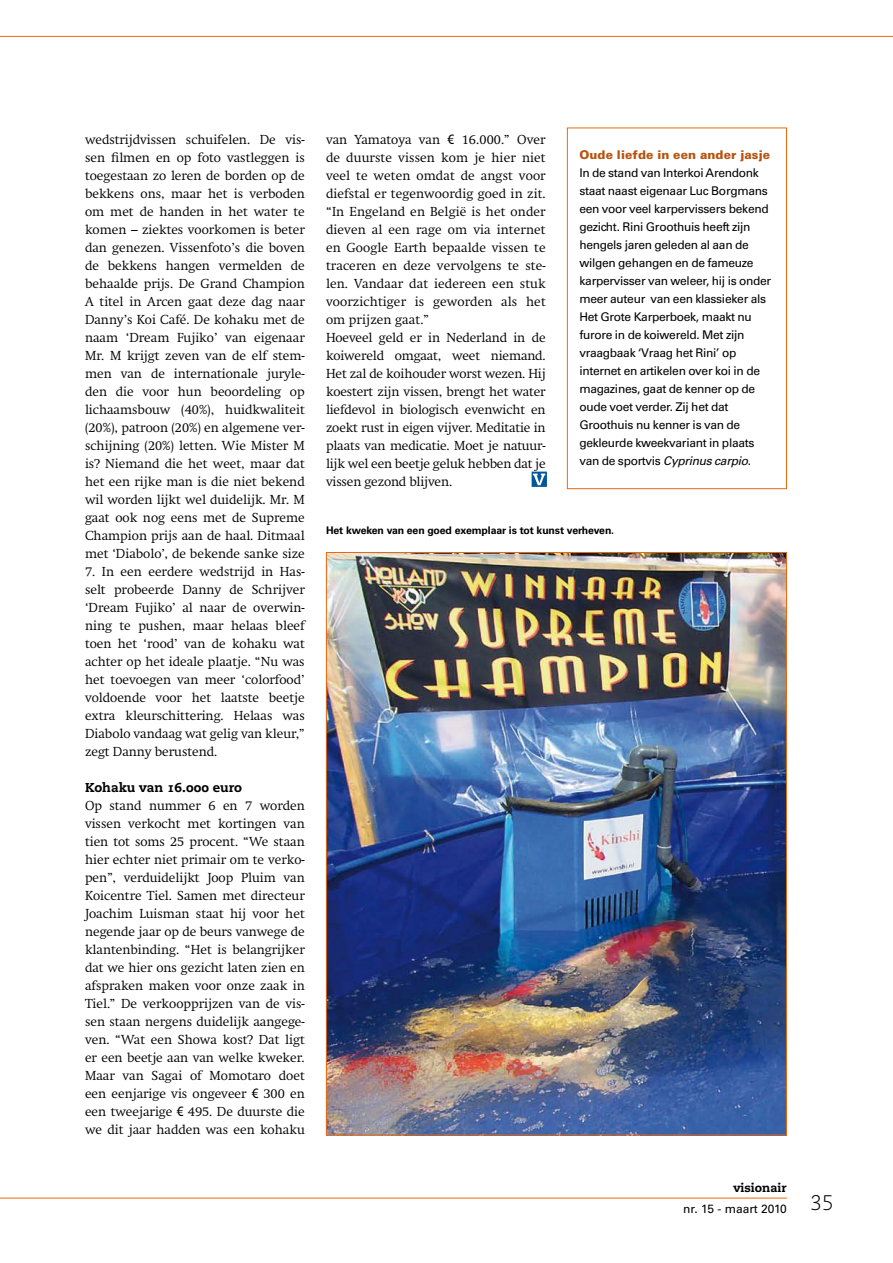
<style>
.page{position:relative;width:893px;height:1263px;background:#fff}
.page>*{position:absolute;margin:0;border:0;box-sizing:border-box;transform-origin:0 0}
.t1{font:21px "Caecilia Light Os F";color:#000}
.t2{font:300 12.9px/18px "Swift";color:#000;text-align:justify}
.t3{font:12.9px "Caecilia Heavy Os F";color:#000}
.t4{font:12px/18px "Univers";letter-spacing:-.025em;color:#000}
.t5{font:900 12px "Univers";letter-spacing:.01em;color:#b7530f}
.t6{font:12px "Univers";color:#000}
.t7{font:12px "Caecilia Heavy Os F";color:#000}
.t8{font:700 10.5px "Univers";letter-spacing:-.01em;color:#000}
.s1{font-family:"Linotype Euro Font Ato F";font-weight:400;font-size:13.5px}
.s2{font-style:italic}
</style>
<div class="page">
<div style="left:567px;top:128px;width:220px;height:361px;border:1px solid #eb690b"></div>
<img style="left:328px;top:554px;width:457px;height:579px">
<hr style="left:0;top:36px;width:893px;height:1px;background:#eb690b">
<hr style="left:0;top:1198px;width:787px;height:1px;background:#eb690b">
<svg style="left:532px;top:472px;width:15px;height:15px"></svg>
<svg style="left:533px;top:474px;width:12px;height:11px"></svg>
<p class="t2" style="left:85px;top:131px;width:221px">wedstrijdvissen schuifelen. De vis&shy;sen filmen en op foto vastleggen is toegestaan zo leren de borden op de bekkens ons, maar het is verboden om met de handen in het water te komen – ziektes voorkomen is beter dan genezen. Vissenfoto’s die boven de bekkens hangen vermelden de behaalde prijs. De Grand Champion A titel in Arcen gaat deze dag naar Danny’s Koi Café. De kohaku met de naam ‘Dream Fujiko’ van eigenaar Mr. M krijgt zeven van de elf stem&shy;men van de internationale juryle&shy;den die voor hun beoordeling op lichaamsbouw (40%), huidkwaliteit (20%), patroon (20%) en algemene ver&shy;schijning (20%) letten. Wie Mister M is? Niemand die het weet, maar dat het een rijke man is die niet bekend wil worden lijkt wel duidelijk. Mr. M gaat ook nog eens met de Supreme Champion prijs aan de haal. Ditmaal met ‘Diabolo’, de bekende sanke size</p>
<p class="t2" style="left:85px;top:563px;width:221px">7. In een eerdere wedstrijd in Has&shy;selt probeerde Danny de Schrijver ‘Dream Fujiko’ al naar de overwin&shy;ning te pushen, maar helaas bleef toen het ‘rood’ van de kohaku wat achter op het ideale plaatje. “Nu was het toevoegen van meer ‘colorfood’ voldoende voor het laatste beetje extra kleurschittering. Helaas was Diabolo vandaag wat gelig van kleur,” zegt Danny berustend.</p>
<p class="t3" style="left:85px;top:779px;width:158px">Kohaku van 16.000 euro</p>
<p class="t2" style="left:85px;top:796px;width:221px">Op stand nummer 6 en 7 worden vissen verkocht met kortingen van tien tot soms 25 procent. “We staan hier echter niet primair om te verko&shy;pen”, verduidelijkt Joop Pluim van Koicentre Tiel. Samen met directeur Joachim Luisman staat hij voor het negende jaar op de beurs vanwege de klantenbinding. “Het is belangrijker dat we hier ons gezicht laten zien en afspraken maken voor onze zaak in Tiel.” De verkoopprijzen van de vis&shy;sen staan nergens duidelijk aangege&shy;ven. “Wat een Showa kost? Dat ligt er een beetje aan van welke kweker.<br>Maar van Sagai of Momotaro doet een eenjarige vis ongeveer <span class="s1">V</span> 300 en een tweejarige <span class="s1">V</span> 495. De duurste die we dit jaar hadden was een kohaku</p>
<p class="t2" style="left:326px;top:131px;width:221px;text-align:left">van Yamatoya van <span class="s1">V</span> 16.000.” Over de duurste vissen kom je hier niet veel te weten omdat de angst voor diefstal er tegenwoordig goed in zit. “In Engeland en België is het onder dieven al een rage om via internet en Google Earth bepaalde vissen te traceren en deze vervolgens te ste&shy;len. Vandaar dat iedereen een stuk voorzichtiger is geworden als het om prijzen gaat.”<br>Hoeveel geld er in Nederland in de koiwereld omgaat, weet niemand.<br>Het zal de koihouder worst wezen. Hij koestert zijn vissen, brengt het water liefdevol in biologisch evenwicht en zoekt rust in eigen vijver. Meditatie in plaats van medicatie. Moet je natuur&shy;lijk wel een beetje geluk hebben dat je vissen gezond blijven.</p>
<p class="t8" style="left:326px;top:524px;width:290px">Het kweken van een goed exemplaar is tot kunst verheven.</p>
<p class="t5" style="left:579px;top:147px;width:192px">Oude liefde in een ander jasje</p>
<p class="t4" style="left:579px;top:163px;width:193px">In de stand van Interkoi Arendonk staat naast eigenaar Luc Borgmans een voor veel karpervissers bekend gezicht. Rini Groothuis heeft zijn hengels jaren geleden al aan de wilgen gehangen en de fameuze karpervisser van weleer, hij is onder meer auteur van een klassieker als<br>Het Grote Karperboek, maakt nu furore in de koiwereld. Met zijn vraagbaak ‘Vraag het Rini’ op internet en artikelen over koi in de magazines, gaat de kenner op de oude voet verder. Zij het dat<br>Groothuis nu kenner is van de gekleurde kweekvariant in plaats van de sportvis <span class="s2">Cyprinus carpio</span>.</p>
<p class="t7" style="left:733px;top:1180px;width:55px">visionair</p>
<p class="t6" style="left:683px;top:1201px;width:105px">nr. 15 - maart 2010</p>
<h1 class="t1" style="left:810px;top:1186px;width:25px">35</h1>
</div>
